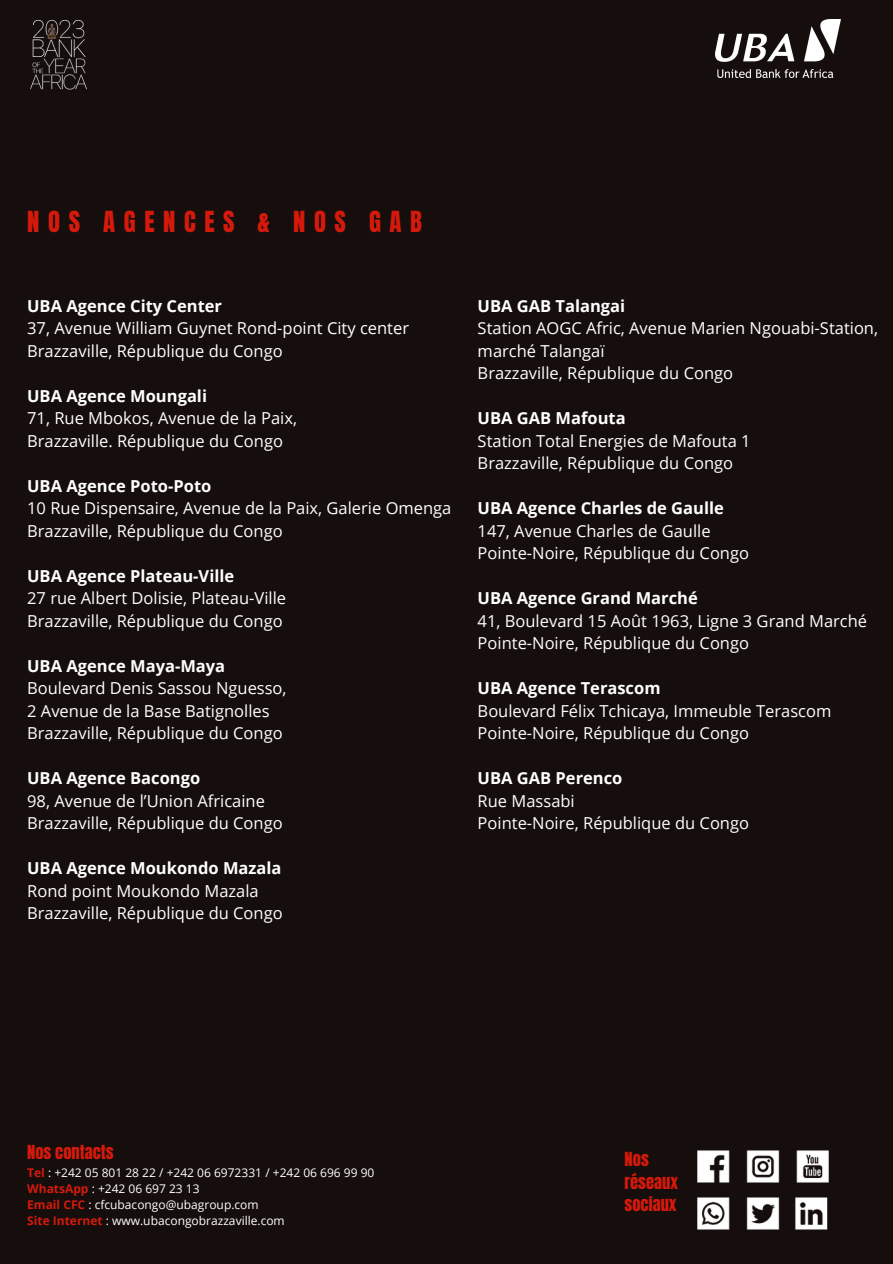
<style>
.page{position:relative;width:893px;height:1264px;background:#fff}
.page>*{position:absolute;margin:0;border:0;box-sizing:border-box;transform-origin:0 0}
.t1{font:24.6px "Anton";letter-spacing:.35em;color:#d51a0c}
.t2{font:16.5px/22.5px "Open Sans";color:#fff}
.t3{font:16.5px/22.5px "Anton";color:#d51a0c}
.t4{font:700 16.5px "Open Sans";color:#fff}
.t5{font:12px "Open Sans";color:#fff}
.s1{font-weight:700}
.s2{font-weight:700;color:#d51a0c}
</style>
<div class="page">
<div style="left:0;top:0;width:892px;height:1111px;background:#150e0c"></div>
<div style="left:0;top:1077px;width:892px;height:186px;background:#150e0c"></div>
<img style="left:715px;top:19px;width:125px;height:59px">
<img style="left:30px;top:19px;width:57px;height:71px">
<img style="left:697px;top:1150px;width:132px;height:80px">
<h2 class="t1" style="left:27px;top:204px;width:396px">NOS AGENCES &amp; NOS GAB</h2>
<p class="t2" style="left:27px;top:294px;width:383px"><span class="s1">UBA Agence City Center<br></span>37, Avenue William Guynet Rond-point City center<br>Brazzaville, République du Congo</p>
<p class="t2" style="left:27px;top:384px;width:271px"><span class="s1">UBA Agence Moungali<br></span>71, Rue Mbokos, Avenue de la Paix,<br>Brazzaville. République du Congo</p>
<p class="t2" style="left:27px;top:474px;width:426px"><span class="s1">UBA Agence Poto-Poto<br></span>10 Rue Dispensaire, Avenue de la Paix, Galerie Omenga<br>Brazzaville, République du Congo</p>
<p class="t2" style="left:27px;top:564px;width:260px"><span class="s1">UBA Agence Plateau-Ville<br></span>27 rue Albert Dolisie, Plateau-Ville<br>Brazzaville, République du Congo</p>
<p class="t2" style="left:27px;top:654px;width:261px"><span class="s1">UBA Agence Maya-Maya<br></span>Boulevard Denis Sassou Nguesso,<br>2 Avenue de la Base Batignolles<br>Brazzaville, République du Congo</p>
<h2 class="t2" style="left:27px;top:766px;width:239px"><span class="s1">UBA Agence Bacongo<br></span>98, Avenue de l’Union Africaine</h2>
<h2 class="t2" style="left:27px;top:811px;width:257px">Brazzaville, République du Congo</h2>
<h2 class="t2" style="left:27px;top:856px;width:257px"><span class="s1">UBA Agence Moukondo Mazala<br></span>Rond point Moukondo Mazala<br>Brazzaville, République du Congo</h2>
<h2 class="t2" style="left:477px;top:294px;width:402px"><span class="s1">UBA GAB Talangai<br></span>Station AOGC Afric, Avenue Marien Ngouabi-Station, marché Talangaï<br>Brazzaville, République du Congo</h2>
<h2 class="t2" style="left:477px;top:406px;width:274px"><span class="s1">UBA GAB Mafouta<br></span>Station Total Energies de Mafouta 1<br>Brazzaville, République du Congo</h2>
<h2 class="t2" style="left:477px;top:496px;width:273px"><span class="s1">UBA Agence Charles de Gaulle<br></span>147, Avenue Charles de Gaulle<br>Pointe-Noire, République du Congo</h2>
<h2 class="t2" style="left:477px;top:586px;width:391px"><span class="s1">UBA Agence Grand Marché<br></span>41, Boulevard 15 Août 1963, Ligne 3 Grand Marché<br>Pointe-Noire, République du Congo</h2>
<h2 class="t2" style="left:477px;top:676px;width:355px"><span class="s1">UBA Agence Terascom<br></span>Boulevard Félix Tchicaya, Immeuble Terascom<br>Pointe-Noire, République du Congo</h2>
<h2 class="t4" style="left:477px;top:766px;width:146px">UBA GAB Perenco</h2>
<p class="t2" style="left:477px;top:789px;width:273px">Rue Massabi<br>Pointe-Noire, République du Congo</p>
<p class="t3" style="left:27px;top:1140px;width:88px">Nos contacts</p>
<p class="t5" style="left:27px;top:1163px;width:349px"><span class="s2">Tel</span> : +242 05 801 28 22 / +242 06 6972331 / +242 06 696 99 90</p>
<p class="t5" style="left:27px;top:1179px;width:174px"><span class="s2">WhatsApp</span> : +242 06 697 23 13</p>
<p class="t5" style="left:27px;top:1195px;width:233px"><span class="s2">Email CFC</span> : cfcubacongo@ubagroup.com</p>
<p class="t5" style="left:27px;top:1211px;width:259px"><span class="s2">Site Internet</span> : www.ubacongobrazzaville.com</p>
<h2 class="t3" style="left:624px;top:1148px;width:55px">Nos réseaux sociaux</h2>
</div>
